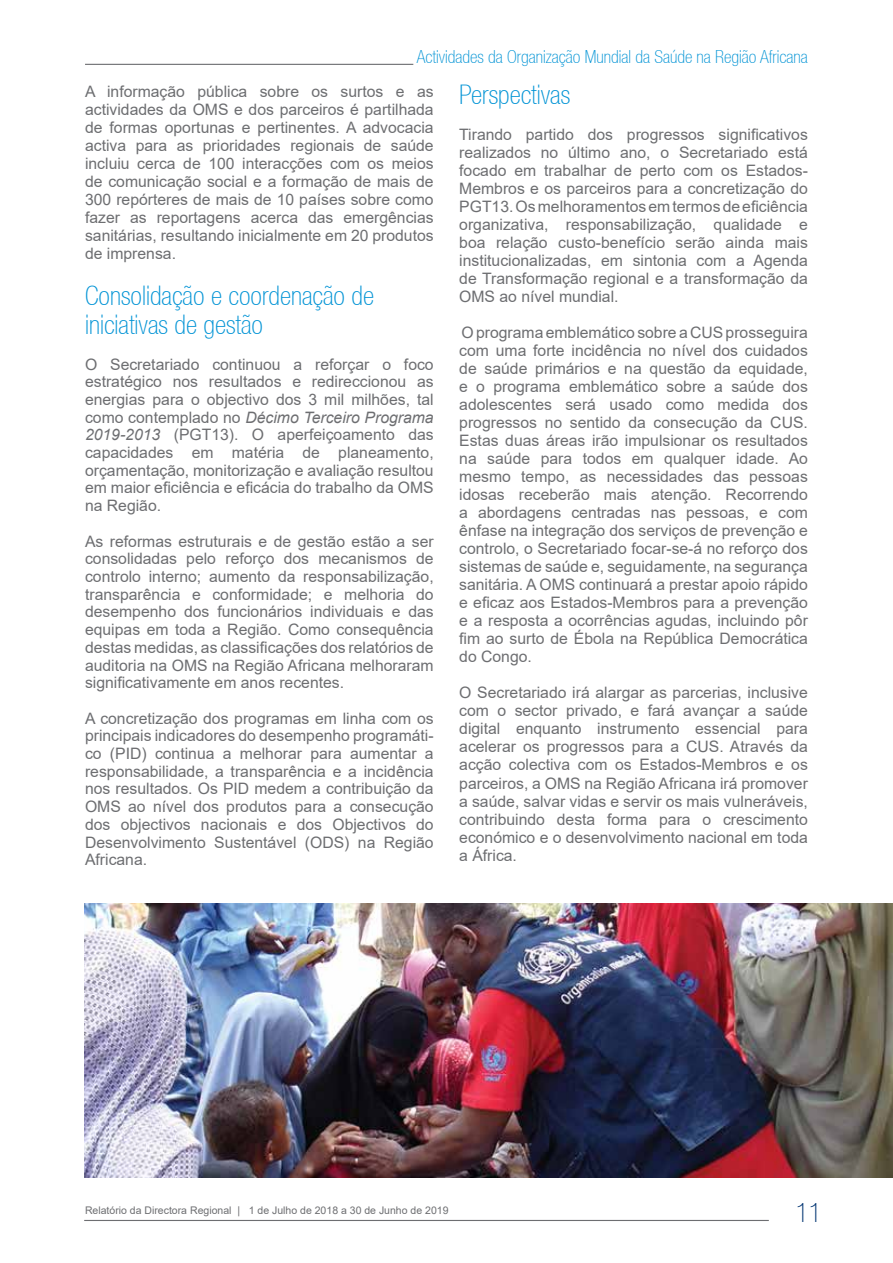
<style>
.page{position:relative;width:893px;height:1263px;background:#fff}
.page>*{position:absolute;margin:0;border:0;box-sizing:border-box;transform-origin:0 0}
.t1{font:100 condensed 27px/28.5px "Helvetica 37";color:#0093d5}
.t2{font:100 condensed 27px "Helvetica 37";color:#043673}
.t3{font:100 condensed 18px "Helvetica 37";color:#0093d5}
.t4{font:15.75px/18px "Arial";color:#6d6e71;text-align:justify}
.t5{font:10.5px "Arial";color:#6d6e71}
.s1{font-style:italic}
</style>
<div class="page">
<hr style="left:84px;top:1220px;width:685px;height:1px;background:#6d6e71">
<hr style="left:85px;top:64px;width:328px;height:1px;background:#6d6e71">
<img style="left:84px;top:903px;width:809px;height:275px">
<p class="t3" style="left:417px;top:47px;width:393px">Actividades da Organização Mundial da Saúde na Região Africana</p>
<p class="t4" style="left:85px;top:82px;width:350px">A informação pública sobre os surtos e as actividades da OMS e dos parceiros é partilhada de formas oportunas e pertinentes. A advocacia activa para as prioridades regionais de saúde incluiu cerca de 100 interacções com os meios de comunicação social e a formação de mais de 300 repórteres de mais de 10 países sobre como fazer as reportagens acerca das emergências sanitárias, resultando inicialmente em 20 produtos de imprensa.</p>
<h1 class="t1" style="left:85px;top:281px;width:290px">Consolidação e coordenação de iniciativas de gestão</h1>
<p class="t4" style="left:85px;top:355px;width:350px">O Secretariado continuou a reforçar o foco estratégico nos resultados e redireccionou as energias para o objectivo dos 3 mil milhões, tal como contemplado no <span class="s1">Décimo Terceiro Programa 2019-2013</span> (PGT13). O aperfeiçoamento das capacidades em matéria de planeamento, orçamentação, monitorização e avaliação resultou em maior eficiência e eficácia do trabalho da OMS na Região.</p>
<p class="t4" style="left:85px;top:532px;width:350px">As reformas estruturais e de gestão estão a ser consolidadas pelo reforço dos mecanismos de controlo interno; aumento da responsabilização, transparência e conformidade; e melhoria do desempenho dos funcionários individuais e das equipas em toda a Região. Como consequência destas medidas, as classificações dos relatórios de auditoria na OMS na Região Africana melhoraram significativamente em anos recentes.</p>
<p class="t4" style="left:85px;top:709px;width:350px">A concretização dos programas em linha com os principais indicadores do desempenho programáti&shy;co (PID) continua a melhorar para aumentar a responsabilidade, a transparência e a incidência nos resultados. Os PID medem a contribuição da OMS ao nível dos produtos para a consecução dos objectivos nacionais e dos Objectivos do Desenvolvimento Sustentável (ODS) na Região Africana.</p>
<h1 class="t1" style="left:459px;top:80px;width:113px">Perspectivas</h1>
<p class="t4" style="left:459px;top:126px;width:350px">Tirando partido dos progressos significativos realizados no último ano, o Secretariado está focado em trabalhar de perto com os Estados-Membros e os parceiros para a concretização do PGT13. Os melhoramentos em termos de eficiência organizativa, responsabilização, qualidade e boa relação custo-benefício serão ainda mais institucionalizadas, em sintonia com a Agenda de Transformação regional e a transformação da OMS ao nível mundial.</p>
<p class="t4" style="left:459px;top:324px;width:350px">O programa emblemático sobre a CUS prosseguira com uma forte incidência no nível dos cuidados de saúde primários e na questão da equidade, e o programa emblemático sobre a saúde dos adolescentes será usado como medida dos progressos no sentido da consecução da CUS.<br>Estas duas áreas irão impulsionar os resultados na saúde para todos em qualquer idade. Ao mesmo tempo, as necessidades das pessoas idosas receberão mais atenção. Recorrendo a abordagens centradas nas pessoas, e com ênfase na integração dos serviços de prevenção e controlo, o Secretariado focar-se-á no reforço dos sistemas de saúde e, seguidamente, na segurança sanitária. A OMS continuará a prestar apoio rápido e eficaz aos Estados-Membros para a prevenção e a resposta a ocorrências agudas, incluindo pôr fim ao surto de Ébola na República Democrática do Congo.</p>
<p class="t4" style="left:459px;top:684px;width:350px">O Secretariado irá alargar as parcerias, inclusive com o sector privado, e fará avançar a saúde digital enquanto instrumento essencial para acelerar os progressos para a CUS. Através da acção colectiva com os Estados-Membros e os parceiros, a OMS na Região Africana irá promover a saúde, salvar vidas e servir os mais vulneráveis, contribuindo desta forma para o crescimento económico e o desenvolvimento nacional em toda a África.</p>
<p class="t5" style="left:85px;top:1203px;width:365px">Relatório da Directora Regional | 1 de Julho de 2018 a 30 de Junho de 2019</p>
<h1 class="t2" style="left:796px;top:1197px;width:27px">11</h1>
</div>
